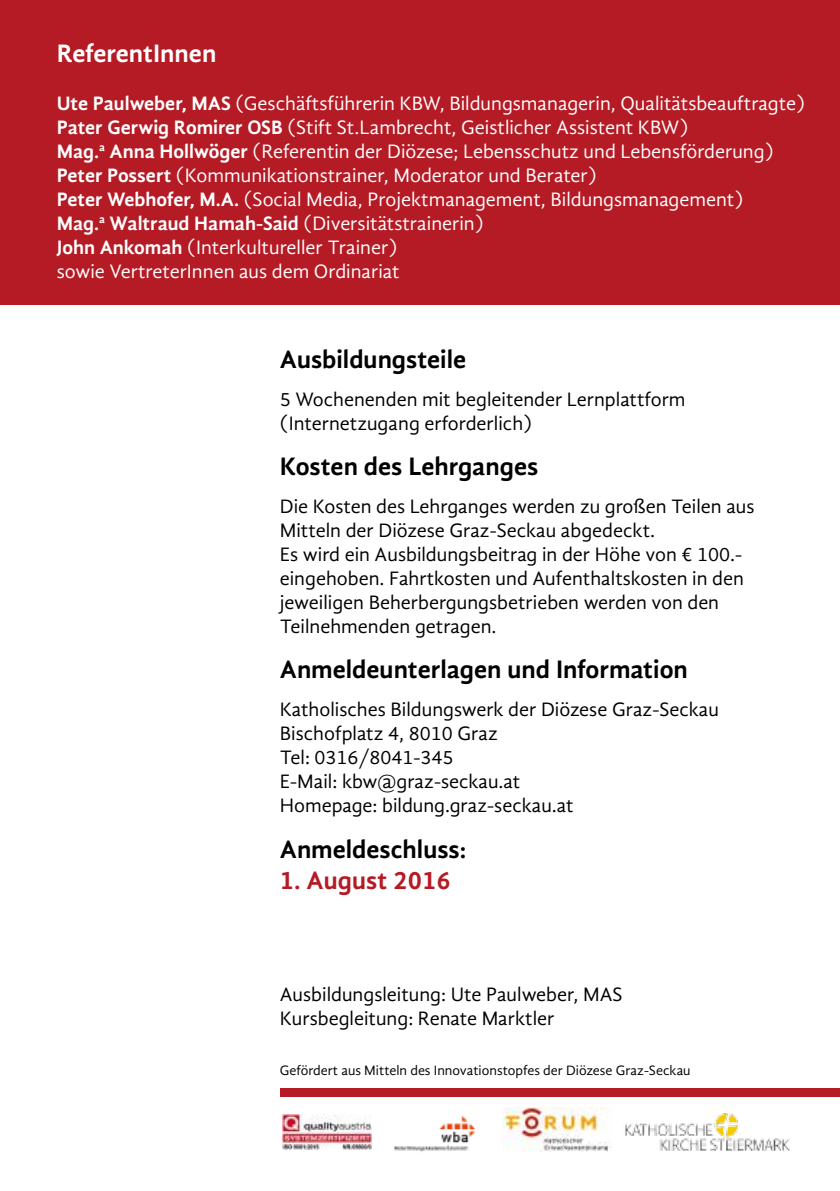
<style>
.page{position:relative;width:840px;height:1191px;background:#fff}
.page>*{position:absolute;margin:0;border:0;box-sizing:border-box;transform-origin:0 0}
.t1{font:700 26px "Gandhi Sans";color:#000}
.t2{font:700 26px "Gandhi Sans";color:#fff}
.t3{font:700 26px "Gandhi Sans";color:#b51b25}
.t4{font:20px/24px "Gandhi Sans";color:#000}
.t5{font:20px/24px "Gandhi Sans";color:#fff}
.t6{font:14px "Gandhi Sans";color:#000}
.s1{font-weight:700}
</style>
<div class="page">
<div style="left:281px;top:1088px;width:558px;height:8px;background:#b51b25"></div>
<img style="left:625px;top:1113px;width:165px;height:38px">
<img style="left:502px;top:1107px;width:109px;height:44px">
<div style="left:0;top:0;width:839px;height:305px;background:#b51b25"></div>
<img style="left:282px;top:1114px;width:89px;height:35px">
<img style="left:394px;top:1116px;width:81px;height:36px">
<h1 class="t2" style="left:57px;top:38px;width:161px">ReferentInnen</h1>
<p class="t5" style="left:57px;top:91px;width:749px"><span class="s1">Ute Paulweber, MAS</span> (Geschäftsführerin KBW, Bildungsmanagerin, Qualitätsbeauftragte)<br><span class="s1">Pater Gerwig Romirer OSB</span> (Stift St.Lambrecht, Geistlicher Assistent KBW)<br><span class="s1">Mag.</span><sup>a</sup> <span class="s1">Anna Hollwöger</span> (Referentin der Diözese; Lebensschutz und Lebensförderung)<br><span class="s1">Peter Possert</span> (Kommunikationstrainer, Moderator und Berater)<br><span class="s1">Peter Webhofer, M.A.</span> (Social Media, Projektmanagement, Bildungsmanagement)<br><span class="s1">Mag.</span><sup>a</sup> <span class="s1">Waltraud Hamah-Said</span> (Diversitätstrainerin)<br><span class="s1">John Ankomah</span> (Interkultureller Trainer)<br>sowie VertreterInnen aus dem Ordinariat</p>
<h1 class="t1" style="left:280px;top:344px;width:188px">Ausbildungsteile</h1>
<p class="t4" style="left:280px;top:387px;width:407px">5 Wochenenden mit begleitender Lernplattform (Internetzugang erforderlich)</p>
<h1 class="t1" style="left:280px;top:451px;width:260px">Kosten des Lehrganges</h1>
<p class="t4" style="left:280px;top:494px;width:476px">Die Kosten des Lehrganges werden zu großen Teilen aus Mitteln der Diözese Graz-Seckau abgedeckt.<br>Es wird ein Ausbildungsbeitrag in der Höhe von € 100.- eingehoben. Fahrtkosten und Aufenthaltskosten in den jeweiligen Beherbergungsbetrieben werden von den Teilnehmenden getragen.</p>
<h1 class="t1" style="left:280px;top:654px;width:409px">Anmeldeunterlagen und Information</h1>
<p class="t4" style="left:280px;top:697px;width:440px">Katholisches Bildungswerk der Diözese Graz-Seckau Bischofplatz 4, 8010 Graz<br>Tel: 0316/8041-345<br>E-Mail: kbw@graz-seckau.at<br>Homepage: bildung.graz-seckau.at</p>
<h1 class="t1" style="left:280px;top:833px;width:188px">Anmeldeschluss:</h1>
<h1 class="t3" style="left:280px;top:865px;width:172px">1. August 2016</h1>
<p class="t4" style="left:280px;top:982px;width:344px">Ausbildungsleitung: Ute Paulweber, MAS<br>Kursbegleitung: Renate Marktler</p>
<p class="t6" style="left:280px;top:1062px;width:412px">Gefördert aus Mitteln des Innovationstopfes der Diözese Graz-Seckau</p>
</div>
